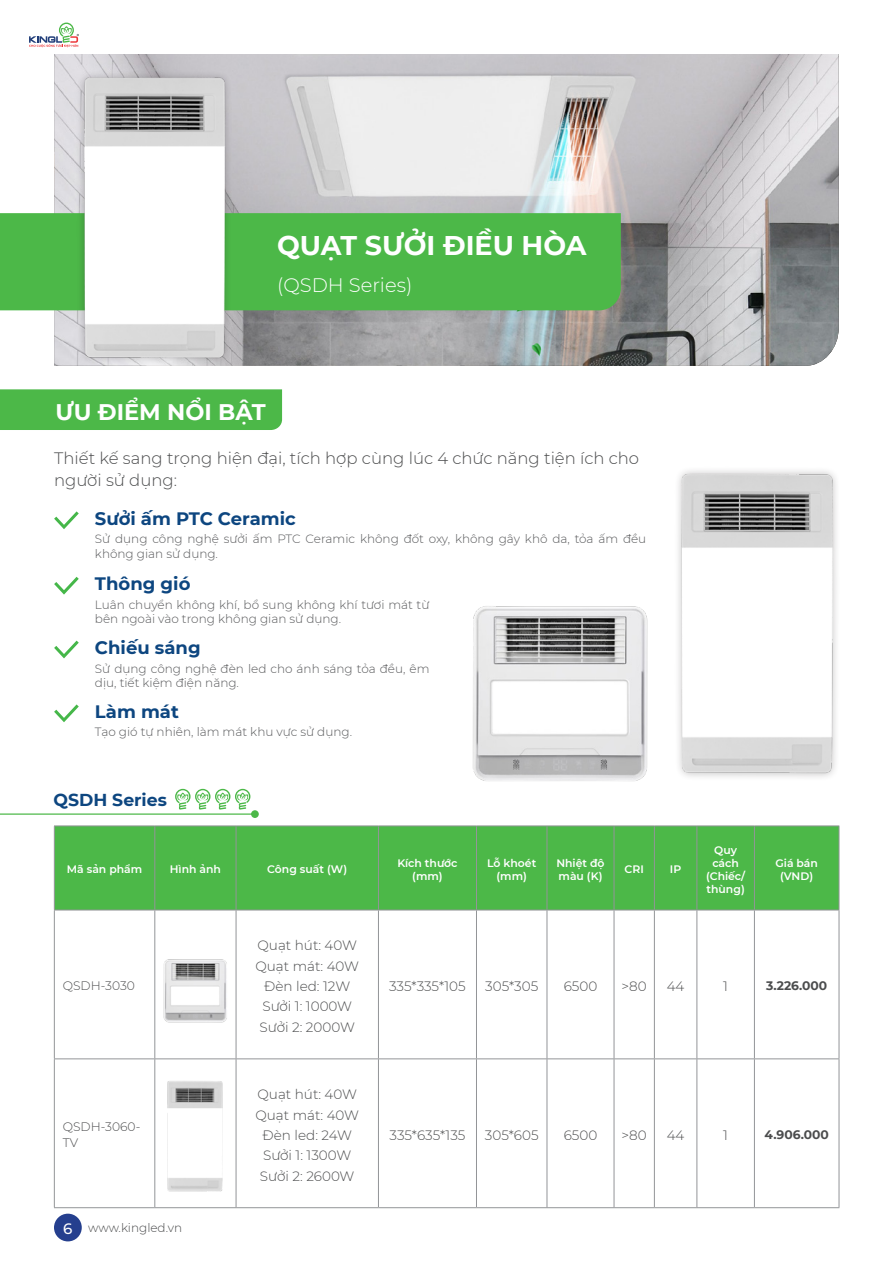
<style>
.page{position:relative;width:893px;height:1263px;background:#fff}
.page>*{position:absolute;margin:0;border:0;box-sizing:border-box;transform-origin:0 0}
.t1{font:700 27px "Montserrat";color:#fff}
.t2{font:700 22.5px "Montserrat";color:#fff}
.t3{font:300 19.5px "Montserrat";color:#fff}
.t4{font:700 18px "Montserrat";color:#0d4680}
.t5{font:700 17.25px "Montserrat";color:#0d4680}
.Body{font:300 16.5px/22.5px "Montserrat";color:#4b4c4d}
.Body-2{font:300 13.5px "Montserrat";color:#4b4c4d}
.Body-3{font:300 12.3px/16.4px "Montserrat";color:#4b4c4d}
.Body-4{font:700 12.3px "Montserrat";color:#4b4c4d}
.t6{font:300 12px/14.4px "Montserrat";color:#57585a}
.t7{font:300 12px "Montserrat";color:#494a4b}
.Body-5{font:600 10.8px/13px "Montserrat";color:#fff;text-align:center}
.s1{font-weight:500;font-size:15px;color:#fff}
</style>
<div class="page">
<div style="left:54px;top:1214px;width:28px;height:27px;background:#253f8e;border-radius:50%"></div>
<svg style="left:29px;top:23px;width:50px;height:24px"></svg>
<img style="left:54px;top:54px;width:785px;height:312px">
<div style="left:0;top:213px;width:621px;height:97px;background:#4cb848"></div>
<div style="left:0;top:389px;width:282px;height:41px;background:#4cb848"></div>
<svg style="left:54px;top:511px;width:25px;height:18px"></svg>
<svg style="left:54px;top:577px;width:25px;height:18px"></svg>
<svg style="left:54px;top:640px;width:25px;height:19px"></svg>
<svg style="left:54px;top:704px;width:25px;height:18px"></svg>
<img style="left:472px;top:606px;width:176px;height:175px">
<div style="left:55px;top:826px;width:784px;height:84px;background:#4cb848"></div>
<svg style="left:55px;top:911px;width:784px;height:296px"></svg>
<hr style="left:54px;top:825px;width:101px;height:1px;background:#939598">
<hr style="left:54px;top:826px;width:1px;height:84px;background:#939598">
<hr style="left:155px;top:825px;width:81px;height:1px;background:#939598">
<hr style="left:154px;top:826px;width:1px;height:84px;background:#939598">
<hr style="left:236px;top:825px;width:142px;height:1px;background:#939598">
<hr style="left:236px;top:826px;width:1px;height:84px;background:#939598">
<hr style="left:378px;top:825px;width:98px;height:1px;background:#939598">
<hr style="left:378px;top:826px;width:1px;height:84px;background:#939598">
<hr style="left:476px;top:825px;width:71px;height:1px;background:#939598">
<hr style="left:476px;top:826px;width:1px;height:84px;background:#939598">
<hr style="left:547px;top:825px;width:67px;height:1px;background:#939598">
<hr style="left:547px;top:826px;width:1px;height:84px;background:#939598">
<hr style="left:614px;top:825px;width:40px;height:1px;background:#939598">
<hr style="left:614px;top:826px;width:1px;height:84px;background:#939598">
<hr style="left:654px;top:825px;width:43px;height:1px;background:#939598">
<hr style="left:654px;top:826px;width:1px;height:84px;background:#939598">
<hr style="left:697px;top:825px;width:57px;height:1px;background:#939598">
<hr style="left:697px;top:826px;width:1px;height:84px;background:#939598">
<hr style="left:754px;top:825px;width:85px;height:1px;background:#939598">
<hr style="left:754px;top:826px;width:1px;height:84px;background:#939598">
<hr style="left:839px;top:826px;width:1px;height:84px;background:#939598">
<hr style="left:54px;top:910px;width:101px;height:1px;background:#939598">
<hr style="left:155px;top:910px;width:81px;height:1px;background:#939598">
<hr style="left:236px;top:910px;width:142px;height:1px;background:#939598">
<hr style="left:378px;top:910px;width:98px;height:1px;background:#939598">
<hr style="left:476px;top:910px;width:71px;height:1px;background:#939598">
<hr style="left:547px;top:910px;width:67px;height:1px;background:#939598">
<hr style="left:614px;top:910px;width:40px;height:1px;background:#939598">
<hr style="left:654px;top:910px;width:43px;height:1px;background:#939598">
<hr style="left:697px;top:910px;width:57px;height:1px;background:#939598">
<hr style="left:754px;top:910px;width:85px;height:1px;background:#939598">
<hr style="left:54px;top:910px;width:1px;height:148px;background:#939598">
<hr style="left:154px;top:910px;width:1px;height:148px;background:#939598">
<hr style="left:236px;top:910px;width:1px;height:148px;background:#939598">
<hr style="left:378px;top:910px;width:1px;height:148px;background:#939598">
<hr style="left:476px;top:910px;width:1px;height:148px;background:#939598">
<hr style="left:547px;top:910px;width:1px;height:148px;background:#939598">
<hr style="left:614px;top:910px;width:1px;height:148px;background:#939598">
<hr style="left:654px;top:910px;width:1px;height:148px;background:#939598">
<hr style="left:697px;top:910px;width:1px;height:148px;background:#939598">
<hr style="left:754px;top:910px;width:1px;height:148px;background:#939598">
<hr style="left:839px;top:910px;width:1px;height:148px;background:#939598">
<hr style="left:54px;top:1058px;width:101px;height:1px;background:#939598">
<hr style="left:54px;top:1059px;width:1px;height:148px;background:#939598">
<hr style="left:155px;top:1058px;width:81px;height:1px;background:#939598">
<hr style="left:154px;top:1059px;width:1px;height:148px;background:#939598">
<hr style="left:236px;top:1058px;width:142px;height:1px;background:#939598">
<hr style="left:236px;top:1059px;width:1px;height:148px;background:#939598">
<hr style="left:378px;top:1058px;width:98px;height:1px;background:#939598">
<hr style="left:378px;top:1059px;width:1px;height:148px;background:#939598">
<hr style="left:476px;top:1058px;width:71px;height:1px;background:#939598">
<hr style="left:547px;top:1058px;width:67px;height:1px;background:#939598">
<hr style="left:614px;top:1058px;width:40px;height:1px;background:#939598">
<hr style="left:654px;top:1058px;width:43px;height:1px;background:#939598">
<hr style="left:697px;top:1058px;width:57px;height:1px;background:#939598">
<hr style="left:476px;top:1059px;width:1px;height:148px;background:#939598">
<hr style="left:547px;top:1059px;width:1px;height:148px;background:#939598">
<hr style="left:614px;top:1059px;width:1px;height:148px;background:#939598">
<hr style="left:654px;top:1059px;width:1px;height:148px;background:#939598">
<hr style="left:697px;top:1059px;width:1px;height:148px;background:#939598">
<hr style="left:754px;top:1058px;width:85px;height:1px;background:#939598">
<hr style="left:754px;top:1059px;width:1px;height:148px;background:#939598">
<hr style="left:839px;top:1059px;width:1px;height:148px;background:#939598">
<hr style="left:54px;top:1207px;width:101px;height:1px;background:#939598">
<hr style="left:155px;top:1207px;width:81px;height:1px;background:#939598">
<hr style="left:236px;top:1207px;width:142px;height:1px;background:#939598">
<hr style="left:378px;top:1207px;width:98px;height:1px;background:#939598">
<hr style="left:476px;top:1207px;width:71px;height:1px;background:#939598">
<hr style="left:547px;top:1207px;width:67px;height:1px;background:#939598">
<hr style="left:614px;top:1207px;width:40px;height:1px;background:#939598">
<hr style="left:654px;top:1207px;width:43px;height:1px;background:#939598">
<hr style="left:697px;top:1207px;width:57px;height:1px;background:#939598">
<hr style="left:754px;top:1207px;width:85px;height:1px;background:#939598">
<hr style="left:0;top:813px;width:255px;height:2px;background:#4cb848">
<div style="left:251px;top:810px;width:8px;height:8px;background:#4cb848;border-radius:50%"></div>
<svg style="left:175px;top:789px;width:75px;height:20px"></svg>
<img style="left:164px;top:958px;width:64px;height:64px">
<img style="left:163px;top:1078px;width:65px;height:114px">
<div style="left:76px;top:70px;width:157px;height:295px;background:#231f20;opacity:.3"></div>
<img style="left:79px;top:67px;width:152px;height:299px">
<img style="left:678px;top:470px;width:159px;height:307px">
<p class="t1" style="left:277px;top:226px;width:311px">QUẠT SƯỞI ĐIỀU HÒA</p>
<p class="t3" style="left:277px;top:272px;width:137px">(QSDH Series)</p>
<p class="t2" style="left:56px;top:396px;width:212px">ƯU ĐIỂM NỔI BẬT</p>
<p class="Body" style="left:54px;top:446px;width:587px">Thiết kế sang trọng hiện đại, tích hợp cùng lúc 4 chức năng tiện ích cho người sử dụng:</p>
<p class="t4" style="left:95px;top:505px;width:202px">Sưởi ấm PTC Ceramic</p>
<p class="t6" style="left:95px;top:531px;width:553px">Sử dụng công nghệ sưởi ấm PTC Ceramic không đốt oxy, không gây khô da, tỏa ấm đều không gian sử dụng.</p>
<p class="t6" style="left:95px;top:597px;width:336px">Luân chuyển không khí, bổ sung không khí tươi mát từ bên ngoài vào trong không gian sử dụng.</p>
<p class="t6" style="left:95px;top:661px;width:336px">Sử dụng công nghệ đèn led cho ánh sáng tỏa đều, êm dịu, tiết kiệm điện năng.</p>
<p class="t6" style="left:95px;top:724px;width:259px">Tạo gió tự nhiên, làm mát khu vực sử dụng.</p>
<p class="t4" style="left:95px;top:571px;width:97px">Thông gió</p>
<p class="t4" style="left:95px;top:635px;width:107px">Chiếu sáng</p>
<p class="t4" style="left:95px;top:698px;width:85px">Làm mát</p>
<p class="t5" style="left:54px;top:787px;width:115px">QSDH Series</p>
<p class="Body-5" style="left:67px;top:862px;width:77px">Mã sản phẩm</p>
<p class="Body-5" style="left:170px;top:862px;width:53px">Hình ảnh</p>
<p class="Body-5" style="left:267px;top:862px;width:81px">Công suất (W)</p>
<p class="Body-5" style="left:397px;top:856px;width:62px">Kích thước (mm)</p>
<p class="Body-5" style="left:487px;top:856px;width:51px">Lỗ khoét (mm)</p>
<p class="Body-5" style="left:556px;top:856px;width:50px;text-align:left">Nhiệt độ màu (K)</p>
<p class="Body-5" style="left:625px;top:862px;width:21px">CRI</p>
<p class="Body-5" style="left:670px;top:862px;width:13px">IP</p>
<p class="Body-5" style="left:712px;top:843px;width:28px;text-align:left">Quy cách</p>
<p class="Body-5" style="left:706px;top:869px;width:41px;text-align:left">(Chiếc/ thùng)</p>
<p class="Body-5" style="left:775px;top:856px;width:44px">Giá bán (VND)</p>
<p class="Body-3" style="left:63px;top:977px;width:74px">QSDH-3030</p>
<p class="Body-3" style="left:63px;top:1118px;width:79px">QSDH-3060-<br>TV</p>
<p class="t7" style="left:63px;top:1220px;width:120px"><span class="s1">6</span> www.kingled.vn</p>
<p class="Body-2" style="left:258px;top:936px;width:101px">Quạt hút: 40W</p>
<p class="Body-2" style="left:255px;top:957px;width:105px">Quạt mát: 40W</p>
<p class="Body-2" style="left:264px;top:977px;width:88px">Đèn led: 12W</p>
<p class="Body-2" style="left:262px;top:997px;width:91px">Sưởi 1: 1000W</p>
<p class="Body-2" style="left:260px;top:1018px;width:97px">Sưởi 2: 2000W</p>
<p class="Body-2" style="left:258px;top:1085px;width:101px">Quạt hút: 40W</p>
<p class="Body-2" style="left:255px;top:1105px;width:105px">Quạt mát: 40W</p>
<p class="Body-2" style="left:263px;top:1126px;width:91px">Đèn led: 24W</p>
<p class="Body-2" style="left:263px;top:1146px;width:90px">Sưởi 1: 1300W</p>
<p class="Body-2" style="left:260px;top:1166px;width:96px">Sưởi 2: 2600W</p>
<p class="Body-2" style="left:389px;top:977px;width:78px">335*335*105</p>
<p class="Body-2" style="left:485px;top:977px;width:55px">305*305</p>
<p class="Body-2" style="left:564px;top:977px;width:35px">6500</p>
<p class="Body-2" style="left:622px;top:977px;width:27px">&gt;80</p>
<p class="Body-2" style="left:667px;top:977px;width:19px">44</p>
<p class="Body-2" style="left:723px;top:977px;width:6px">1</p>
<p class="Body-4" style="left:766px;top:977px;width:63px">3.226.000</p>
<p class="Body-2" style="left:390px;top:1126px;width:77px">335*635*135</p>
<p class="Body-2" style="left:485px;top:1126px;width:55px">305*605</p>
<p class="Body-2" style="left:564px;top:1126px;width:35px">6500</p>
<p class="Body-2" style="left:622px;top:1126px;width:27px">&gt;80</p>
<p class="Body-2" style="left:667px;top:1126px;width:19px">44</p>
<p class="Body-2" style="left:723px;top:1126px;width:6px">1</p>
<p class="Body-4" style="left:765px;top:1126px;width:66px">4.906.000</p>
</div>
